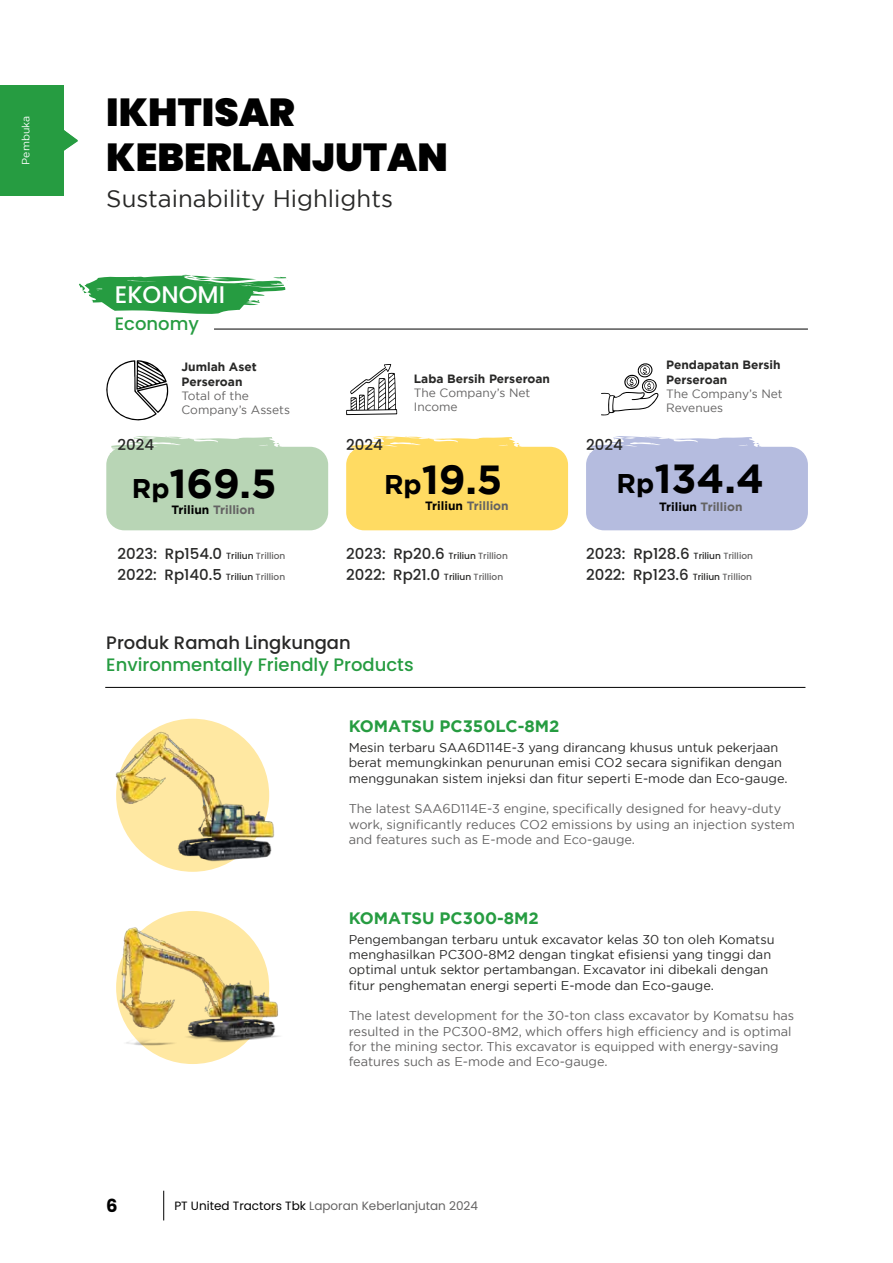
<style>
.page{position:relative;width:893px;height:1263px;background:#fff}
.page>*{position:absolute;margin:0;border:0;box-sizing:border-box;transform-origin:0 0}
.t1{font:700 40.5px "Gotham";color:#000}
.t2{font:900 39px/45px "Poppins";color:#000}
.t3{font:24px "Gotham";color:#282827}
.t4{font:500 24px "Poppins";color:#fff}
.t5{font:500 18px "Poppins";color:#269c41}
.t6{font:500 18px "Poppins";color:#282827}
.t7{font:700 18px "Poppins";color:#000}
.t8{font:700 16.5px "Gotham";color:#269c41}
.t9{font:500 15px/21px "Poppins";color:#282827}
.t10{font:12.75px/15.3px "Gotham";color:#282827}
.t11{font:12.75px/15.3px "Gotham";color:#646363}
.t12{font:12px/14.4px "Gotham";color:#646363}
.t13{font:700 12px/14.4px "Gotham";color:#282827}
.t14{font:700 12px "Gotham";color:#646363}
.t15{font:12px "Poppins";color:#646363}
.t16{font:10.5px "Gotham";color:#fff}
.s1{font-size:27px}
.s2{color:#000}
.s3{font-size:9px}
.s4{font-size:9px;color:#646363}
</style>
<div class="page">
<svg style="left:163px;top:1191px;width:1px;height:29px"></svg>
<svg style="left:79px;top:274px;width:209px;height:40px"></svg>
<div style="left:0;top:85px;width:64px;height:111px;background:#269c41"></div>
<svg style="left:64px;top:130px;width:14px;height:21px"></svg>
<svg style="left:346px;top:364px;width:51px;height:51px"></svg>
<svg style="left:106px;top:360px;width:62px;height:61px"></svg>
<svg style="left:601px;top:363px;width:57px;height:52px"></svg>
<div style="left:106px;top:447px;width:222px;height:83px;background:#b8d5b5;border-radius:18px"></div>
<div style="left:346px;top:447px;width:222px;height:83px;background:#ffdb62;border-radius:18px"></div>
<div style="left:586px;top:447px;width:222px;height:83px;background:#b5bcdf;border-radius:18px"></div>
<svg style="left:109px;top:436px;width:173px;height:19px"></svg>
<svg style="left:349px;top:436px;width:173px;height:19px"></svg>
<svg style="left:589px;top:436px;width:173px;height:19px"></svg>
<hr style="left:214px;top:329px;width:594px;height:1px;background:#000">
<hr style="left:105px;top:687px;width:700px;height:1px;background:#000">
<div style="left:116px;top:911px;width:153px;height:153px;background:#ffe8a2;border-radius:50%"></div>
<img style="left:115px;top:719px;width:159px;height:152px">
<img style="left:117px;top:921px;width:163px;height:135px">
<p class="t16" style="left:19px;top:165px;width:50px;rotate:-90deg">Pembuka</p>
<h2 class="t2" style="left:106px;top:90px;width:343px">IKHTISAR<br>KEBERLANJUTAN</h2>
<h3 class="t3" style="left:106px;top:183px;width:288px">Sustainability Highlights</h3>
<h3 class="t4" style="left:115px;top:281px;width:112px">EKONOMI</h3>
<h3 class="t5" style="left:115px;top:313px;width:86px">Economy</h3>
<p class="t13" style="left:181px;top:360px;width:77px">Jumlah Aset<br>Perseroan</p>
<p class="t12" style="left:181px;top:388px;width:110px">Total of the<br>Company’s Assets</p>
<p class="t13" style="left:414px;top:371px;width:138px">Laba Bersih Perseroan</p>
<p class="t12" style="left:414px;top:385px;width:118px">The Company’s Net<br>Income</p>
<p class="t9" style="left:118px;top:434px;width:38px">2024</p>
<p class="t9" style="left:346px;top:434px;width:38px">2024</p>
<p class="t9" style="left:586px;top:434px;width:38px">2024</p>
<p class="t13" style="left:666px;top:358px;width:116px">Pendapatan Bersih<br>Perseroan</p>
<p class="t12" style="left:666px;top:386px;width:118px">The Company’s Net<br>Revenues</p>
<h1 class="t1" style="left:132px;top:456px;width:146px"><span class="s1">Rp</span>169.5</h1>
<h1 class="t1" style="left:384px;top:453px;width:120px"><span class="s1">Rp</span>19.5</h1>
<h1 class="t1" style="left:617px;top:452px;width:149px"><span class="s1">Rp</span>134.4</h1>
<p class="t14" style="left:171px;top:502px;width:85px"><span class="s2">Triliun</span> Trillion</p>
<p class="t14" style="left:425px;top:498px;width:85px"><span class="s2">Triliun</span> Trillion</p>
<p class="t14" style="left:659px;top:499px;width:85px"><span class="s2">Triliun</span> Trillion</p>
<p class="t9" style="left:118px;top:543px;width:169px">2023: Rp154.0 <span class="s3">Triliun</span> <span class="s4">Trillion<br></span>2022: Rp140.5 <span class="s3">Triliun</span> <span class="s4">Trillion</span></p>
<p class="t9" style="left:346px;top:543px;width:163px">2023: Rp20.6 <span class="s3">Triliun</span> <span class="s4">Trillion<br></span>2022: Rp21.0 <span class="s3">Triliun</span> <span class="s4">Trillion</span></p>
<p class="t9" style="left:586px;top:543px;width:168px">2023: Rp128.6 <span class="s3">Triliun</span> <span class="s4">Trillion<br></span>2022: Rp123.6 <span class="s3">Triliun</span> <span class="s4">Trillion</span></p>
<h3 class="t6" style="left:106px;top:632px;width:246px">Produk Ramah Lingkungan</h3>
<h3 class="t5" style="left:106px;top:654px;width:309px">Environmentally Friendly Products</h3>
<p class="t8" style="left:349px;top:716px;width:212px">KOMATSU PC350LC-8M2</p>
<p class="t10" style="left:349px;top:740px;width:440px">Mesin terbaru SAA6D114E-3 yang dirancang khusus untuk pekerjaan berat memungkinkan penurunan emisi CO2 secara signifikan dengan menggunakan sistem injeksi dan fitur seperti E-mode dan Eco-gauge.</p>
<p class="t11" style="left:349px;top:801px;width:448px">The latest SAA6D114E-3 engine, specifically designed for heavy-duty work, significantly reduces CO2 emissions by using an injection system and features such as E-mode and Eco-gauge.</p>
<p class="t8" style="left:349px;top:907px;width:192px">KOMATSU PC300-8M2</p>
<p class="t10" style="left:349px;top:931px;width:427px">Pengembangan terbaru untuk excavator kelas 30 ton oleh Komatsu menghasilkan PC300-8M2 dengan tingkat efisiensi yang tinggi dan optimal untuk sektor pertambangan. Excavator ini dibekali dengan fitur penghematan energi seperti E-mode dan Eco-gauge.</p>
<p class="t11" style="left:349px;top:1008px;width:447px">The latest development for the 30-ton class excavator by Komatsu has resulted in the PC300-8M2, which offers high efficiency and is optimal for the mining sector. This excavator is equipped with energy-saving features such as E-mode and Eco-gauge.</p>
<h3 class="t7" style="left:106px;top:1195px;width:13px">6</h3>
<p class="t15" style="left:174px;top:1198px;width:305px"><span class="s2">PT United Tractors Tbk</span> Laporan Keberlanjutan 2024</p>
</div>
